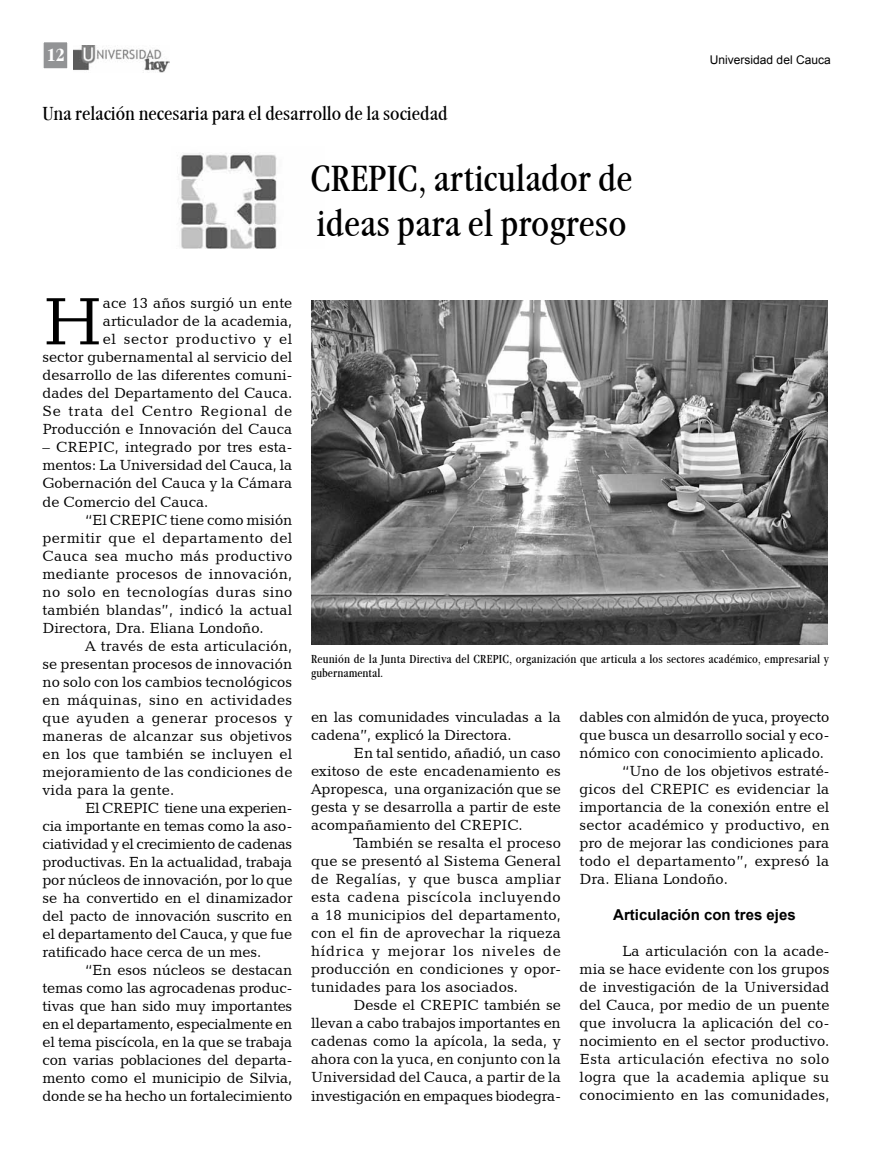
<style>
.page{position:relative;width:872px;height:1149px;background:#fff}
.page>*{position:absolute;margin:0;border:0;box-sizing:border-box;transform-origin:0 0}
.t1{font:68.4px "Candida BT";color:#000}
.t2{font:condensed 37.5px/45px "Garamond Itc TEE";color:#000}
.t3{font:condensed 19.5px "Garamond Itc TEE";color:#000}
.t4{font:700 condensed 18px "Garamond Itc TEE";color:#fff}
.t5{font:15px/18px "Candida BT";color:#000;text-align:justify}
.t6{font:700 15px "Arial";color:#000}
.t7{font:condensed 12px/14.4px "Garamond Itc TEE";letter-spacing:.015em;color:#000}
.t8{font:12px "Arial";color:#000}
</style>
<div class="page">
<img style="left:73px;top:45px;width:96px;height:27px">
<div style="left:42px;top:41px;width:27px;height:29px;background:#929395;border:2px solid #fff"></div>
<img style="left:178px;top:152px;width:99px;height:96px">
<img style="left:311px;top:300px;width:516px;height:344px">
<p class="t4" style="left:46px;top:44px;width:21px">12</p>
<p class="t8" style="left:710px;top:52px;width:122px">Universidad del Cauca</p>
<h3 class="t3" style="left:43px;top:103px;width:407px">Una relación necesaria para el desarrollo de la sociedad</h3>
<h2 class="t2" style="left:310px;top:156px;width:323px">CREPIC, articulador de ideas para el progreso</h2>
<h1 class="t1" style="left:43px;top:278px;width:62px">H</h1>
<p class="t5" style="left:43px;top:294px;width:251px;text-align:right">ace 13 años surgió un ente articulador de la academia,<br>el sector productivo y el<br>sector gubernamental al servicio del desarrollo de las diferentes comuni&shy;dades del Departamento del Cauca.<br>Se trata del Centro Regional de<br>Producción e Innovación del Cauca</p>
<p class="t5" style="left:43px;top:438px;width:251px">– CREPIC, integrado por tres esta&shy;mentos: La Universidad del Cauca, la Gobernación del Cauca y la Cámara de Comercio del Cauca.</p>
<p class="t5" style="left:43px;top:510px;width:251px;text-indent:43px">“El CREPIC tiene como misión permitir que el departamento del Cauca sea mucho más productivo mediante procesos de innovación, no solo en tecnologías duras sino también blandas”, indicó la actual Directora, Dra. Eliana Londoño.</p>
<p class="t5" style="left:43px;top:636px;width:251px;text-indent:43px">A través de esta articulación, se presentan procesos de innovación no solo con los cambios tecnológicos en máquinas, sino en actividades que ayuden a generar procesos y maneras de alcanzar sus objetivos en los que también se incluyen el mejoramiento de las condiciones de vida para la gente.</p>
<p class="t5" style="left:43px;top:798px;width:251px;text-indent:43px">El CREPIC tiene una experien&shy;cia importante en temas como la aso&shy;ciatividad y el crecimiento de cadenas productivas. En la actualidad, trabaja por núcleos de innovación, por lo que se ha convertido en el dinamizador del pacto de innovación suscrito en el departamento del Cauca, y que fue ratificado hace cerca de un mes.</p>
<p class="t5" style="left:43px;top:960px;width:251px;text-indent:43px">“En esos núcleos se destacan temas como las agrocadenas produc&shy;tivas que han sido muy importantes en el departamento, especialmente en el tema piscícola, en la que se trabaja con varias poblaciones del departa&shy;mento como el municipio de Silvia, donde se ha hecho un fortalecimiento</p>
<p class="t7" style="left:311px;top:651px;width:519px">Reunión de la Junta Directiva del CREPIC, organización que articula a los sectores académico, empresarial y gubernamental.</p>
<p class="t5" style="left:311px;top:707px;width:251px">en las comunidades vinculadas a la cadena”, explicó la Directora.</p>
<p class="t5" style="left:311px;top:743px;width:251px;text-indent:43px">En tal sentido, añadió, un caso exitoso de este encadenamiento es Apropesca, una organización que se gesta y se desarrolla a partir de este acompañamiento del CREPIC.</p>
<p class="t5" style="left:311px;top:833px;width:251px;text-indent:43px">También se resalta el proceso que se presentó al Sistema General de Regalías, y que busca ampliar esta cadena piscícola incluyendo a 18 municipios del departamento, con el fin de aprovechar la riqueza hídrica y mejorar los niveles de producción en condiciones y opor&shy;tunidades para los asociados.</p>
<p class="t5" style="left:311px;top:995px;width:251px;text-indent:43px">Desde el CREPIC también se llevan a cabo trabajos importantes en cadenas como la apícola, la seda, y ahora con la yuca, en conjunto con la Universidad del Cauca, a partir de la investigación en empaques biodegra-</p>
<p class="t5" style="left:579px;top:707px;width:251px">dables con almidón de yuca, proyecto</p>
<p class="t5" style="left:579px;top:725px;width:251px">que busca un desarrollo social y eco-</p>
<p class="t5" style="left:579px;top:743px;width:246px">nómico con conocimiento aplicado.</p>
<p class="t5" style="left:622px;top:761px;width:209px">“Uno de los objetivos estraté-</p>
<p class="t5" style="left:579px;top:779px;width:251px">gicos del CREPIC es evidenciar la</p>
<p class="t5" style="left:579px;top:797px;width:251px">importancia de la conexión entre el</p>
<p class="t5" style="left:579px;top:815px;width:251px">sector académico y productivo, en</p>
<p class="t5" style="left:579px;top:833px;width:251px">pro de mejorar las condiciones para</p>
<p class="t5" style="left:579px;top:851px;width:251px">todo el departamento”, expresó la</p>
<p class="t5" style="left:579px;top:869px;width:150px">Dra. Eliana Londoño.</p>
<p class="t6" style="left:613px;top:904px;width:184px">Articulación con tres ejes</p>
<p class="t5" style="left:579px;top:941px;width:251px;text-indent:43px">La articulación con la acade&shy;mia se hace evidente con los grupos de investigación de la Universidad del Cauca, por medio de un puente que involucra la aplicación del co&shy;nocimiento en el sector productivo.<br>Esta articulación efectiva no solo logra que la academia aplique su conocimiento en las comunidades,</p>
</div>
